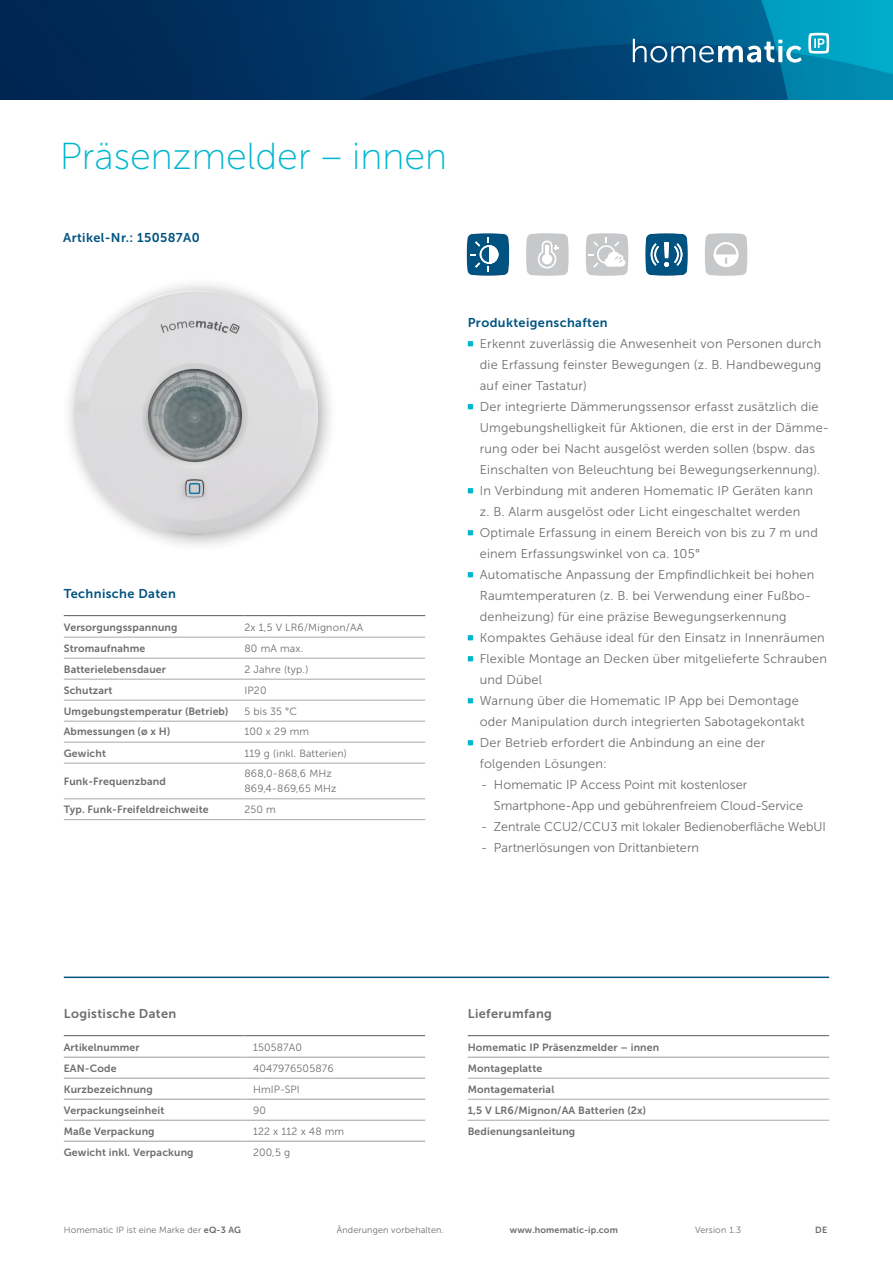
<style>
.page{position:relative;width:893px;height:1263px;background:#fff}
.page>*{position:absolute;margin:0;border:0;box-sizing:border-box;transform-origin:0 0}
.Headline{font:37.5px "Museo Sans 100";color:#00b7ce}
.Fließtext{font:12.75px/21px "Museo Sans 300";letter-spacing:.015em;color:#6c6d70}
.Zwischenüberschrift{font:12.75px "Museo Sans 700";letter-spacing:.03em;color:#005381}
.Subheadline{font:12.75px "Museo Sans 700";letter-spacing:.03em;color:#6c6d70}
.Subheadline-2{font:12.75px "Museo Sans 700";letter-spacing:.03em;color:#005381}
.Tabelle_bold_700{font:10.5px "Museo Sans 700";letter-spacing:.015em;color:#6c6d70}
.Tabelle_regular_300{font:10.5px "Museo Sans 300";letter-spacing:.015em;color:#6c6d70}
.Fußnote{font:9px "Museo Sans 300";letter-spacing:.015em;color:#6c6d70}
.Fußnote-2{font:9px "Museo Sans 700";letter-spacing:.015em;color:#6c6d70}
.s1{font-family:"Museo Sans 700"}
</style>
<div class="page">
<hr style="left:64px;top:976px;width:765px;height:2px;background:#005381">
<svg style="left:468px;top:341px;width:5px;height:5px"></svg>
<svg style="left:468px;top:404px;width:5px;height:5px"></svg>
<svg style="left:468px;top:488px;width:5px;height:5px"></svg>
<svg style="left:468px;top:530px;width:5px;height:5px"></svg>
<svg style="left:468px;top:572px;width:5px;height:5px"></svg>
<svg style="left:468px;top:635px;width:5px;height:5px"></svg>
<svg style="left:468px;top:656px;width:5px;height:5px"></svg>
<svg style="left:468px;top:698px;width:5px;height:5px"></svg>
<svg style="left:468px;top:740px;width:5px;height:5px"></svg>
<hr style="left:64px;top:615px;width:180px;height:1px;background:#6c6d70">
<hr style="left:244px;top:615px;width:181px;height:1px;background:#6c6d70">
<hr style="left:64px;top:637px;width:180px;height:1px;background:#a8a9ad">
<hr style="left:244px;top:637px;width:181px;height:1px;background:#a8a9ad">
<hr style="left:64px;top:658px;width:180px;height:1px;background:#a8a9ad">
<hr style="left:244px;top:658px;width:181px;height:1px;background:#a8a9ad">
<hr style="left:64px;top:679px;width:180px;height:1px;background:#a8a9ad">
<hr style="left:244px;top:679px;width:181px;height:1px;background:#a8a9ad">
<hr style="left:64px;top:700px;width:180px;height:1px;background:#a8a9ad">
<hr style="left:244px;top:700px;width:181px;height:1px;background:#a8a9ad">
<hr style="left:64px;top:721px;width:180px;height:1px;background:#a8a9ad">
<hr style="left:244px;top:721px;width:181px;height:1px;background:#a8a9ad">
<hr style="left:64px;top:742px;width:180px;height:1px;background:#a8a9ad">
<hr style="left:244px;top:742px;width:181px;height:1px;background:#a8a9ad">
<hr style="left:64px;top:763px;width:180px;height:1px;background:#a8a9ad">
<hr style="left:244px;top:763px;width:181px;height:1px;background:#a8a9ad">
<hr style="left:64px;top:798px;width:180px;height:1px;background:#a8a9ad">
<hr style="left:244px;top:798px;width:181px;height:1px;background:#a8a9ad">
<hr style="left:64px;top:819px;width:180px;height:1px;background:#a8a9ad">
<hr style="left:244px;top:819px;width:181px;height:1px;background:#a8a9ad">
<hr style="left:468px;top:1057px;width:361px;height:1px;background:#a8a9ad">
<hr style="left:468px;top:1078px;width:361px;height:1px;background:#a8a9ad">
<hr style="left:468px;top:1099px;width:361px;height:1px;background:#a8a9ad">
<hr style="left:468px;top:1120px;width:361px;height:1px;background:#a8a9ad">
<hr style="left:468px;top:1035px;width:361px;height:1px;background:#6c6d70">
<hr style="left:64px;top:1057px;width:180px;height:1px;background:#a8a9ad">
<hr style="left:244px;top:1057px;width:181px;height:1px;background:#a8a9ad">
<hr style="left:64px;top:1078px;width:180px;height:1px;background:#a8a9ad">
<hr style="left:244px;top:1078px;width:181px;height:1px;background:#a8a9ad">
<hr style="left:64px;top:1099px;width:180px;height:1px;background:#a8a9ad">
<hr style="left:244px;top:1099px;width:181px;height:1px;background:#a8a9ad">
<hr style="left:64px;top:1120px;width:180px;height:1px;background:#a8a9ad">
<hr style="left:244px;top:1120px;width:181px;height:1px;background:#a8a9ad">
<hr style="left:64px;top:1141px;width:180px;height:1px;background:#a8a9ad">
<hr style="left:244px;top:1141px;width:181px;height:1px;background:#a8a9ad">
<hr style="left:64px;top:1035px;width:180px;height:1px;background:#6c6d70">
<hr style="left:244px;top:1035px;width:181px;height:1px;background:#6c6d70">
<div style="left:62px;top:276px;width:276px;height:277px;background:#231f20;opacity:.39"></div>
<img style="left:74px;top:290px;width:243px;height:244px">
<svg style="left:586px;top:233px;width:42px;height:43px"></svg>
<svg style="left:467px;top:233px;width:42px;height:43px"></svg>
<svg style="left:705px;top:233px;width:42px;height:43px"></svg>
<svg style="left:645px;top:233px;width:43px;height:43px"></svg>
<svg style="left:526px;top:233px;width:43px;height:43px"></svg>
<hr style="left:545px;top:246px;width:4px;height:10px;background:#fff">
<img style="left:0;top:0;width:893px;height:99px">
<svg style="left:633px;top:39px;width:169px;height:24px"></svg>
<svg style="left:808px;top:33px;width:21px;height:21px"></svg>
<p class="Headline" style="left:60px;top:136px;width:389px">Präsenzmelder – innen</p>
<p class="Subheadline-2" style="left:63px;top:231px;width:138px">Artikel-Nr.: 150587A0</p>
<p class="Zwischenüberschrift" style="left:64px;top:587px;width:114px">Technische Daten</p>
<p class="Tabelle_bold_700" style="left:64px;top:621px;width:115px">Versorgungsspannung</p>
<p class="Tabelle_regular_300" style="left:244px;top:621px;width:120px">2x 1,5 V LR6/Mignon/AA</p>
<p class="Tabelle_bold_700" style="left:64px;top:642px;width:83px">Stromaufnahme</p>
<p class="Tabelle_regular_300" style="left:244px;top:642px;width:60px">80 mA max.</p>
<p class="Tabelle_bold_700" style="left:64px;top:663px;width:104px">Batterielebensdauer</p>
<p class="Tabelle_regular_300" style="left:244px;top:663px;width:65px">2 Jahre (typ.)</p>
<p class="Tabelle_bold_700" style="left:64px;top:684px;width:50px">Schutzart</p>
<p class="Tabelle_regular_300" style="left:244px;top:684px;width:24px">IP20</p>
<p class="Tabelle_bold_700" style="left:64px;top:705px;width:166px">Umgebungstemperatur (Betrieb)</p>
<p class="Tabelle_regular_300" style="left:244px;top:705px;width:54px">5 bis 35 °C</p>
<p class="Tabelle_bold_700" style="left:64px;top:726px;width:108px">Abmessungen (ø x H)</p>
<p class="Tabelle_regular_300" style="left:244px;top:726px;width:66px">100 x 29 mm</p>
<p class="Tabelle_bold_700" style="left:64px;top:747px;width:44px">Gewicht</p>
<p class="Tabelle_regular_300" style="left:244px;top:747px;width:104px">119 g (inkl. Batterien)</p>
<p class="Tabelle_bold_700" style="left:64px;top:775px;width:104px">Funk-Frequenzband</p>
<p class="Tabelle_regular_300" style="left:244px;top:768px;width:89px">868,0-868,6 MHz</p>
<p class="Tabelle_regular_300" style="left:244px;top:783px;width:94px">869,4-869,65 MHz</p>
<p class="Tabelle_bold_700" style="left:64px;top:804px;width:146px">Typ. Funk-Freifeldreichweite</p>
<p class="Tabelle_regular_300" style="left:244px;top:804px;width:33px">250 m</p>
<p class="Subheadline" style="left:64px;top:1007px;width:114px">Logistische Daten</p>
<p class="Tabelle_bold_700" style="left:64px;top:1041px;width:77px">Artikelnummer</p>
<p class="Tabelle_regular_300" style="left:253px;top:1041px;width:51px">150587A0</p>
<p class="Tabelle_bold_700" style="left:64px;top:1062px;width:54px">EAN-Code</p>
<p class="Tabelle_regular_300" style="left:253px;top:1062px;width:82px">4047976505876</p>
<p class="Tabelle_bold_700" style="left:64px;top:1083px;width:91px">Kurzbezeichnung</p>
<p class="Tabelle_regular_300" style="left:253px;top:1083px;width:48px">HmIP-SPI</p>
<p class="Tabelle_bold_700" style="left:64px;top:1104px;width:102px">Verpackungseinheit</p>
<p class="Tabelle_regular_300" style="left:253px;top:1104px;width:14px">90</p>
<p class="Tabelle_bold_700" style="left:64px;top:1125px;width:92px">Maße Verpackung</p>
<p class="Tabelle_regular_300" style="left:253px;top:1125px;width:93px">122 x 112 x 48 mm</p>
<p class="Tabelle_bold_700" style="left:64px;top:1146px;width:131px">Gewicht inkl. Verpackung</p>
<p class="Tabelle_regular_300" style="left:253px;top:1146px;width:39px">200,5 g</p>
<p class="Zwischenüberschrift" style="left:468px;top:315px;width:141px">Produkteigenschaften</p>
<p class="Fließtext" style="left:480px;top:333px;width:343px;text-align:justify">Erkennt zuverlässig die Anwesenheit von Personen durch die Erfassung feinster Bewegungen (z. B. Handbewegung auf einer Tastatur)</p>
<p class="Fließtext" style="left:480px;top:396px;width:351px">Der integrierte Dämmerungssensor erfasst zusätzlich die Umgebungshelligkeit für Aktionen, die erst in der Dämme&shy;rung oder bei Nacht ausgelöst werden sollen (bspw. das Einschalten von Beleuchtung bei Bewegungserkennung).</p>
<p class="Fließtext" style="left:480px;top:480px;width:335px">In Verbindung mit anderen Homematic IP Geräten kann z. B. Alarm ausgelöst oder Licht eingeschaltet werden</p>
<p class="Fließtext" style="left:480px;top:522px;width:340px">Optimale Erfassung in einem Bereich von bis zu 7 m und einem Erfassungswinkel von ca. 105°</p>
<p class="Fließtext" style="left:480px;top:564px;width:336px">Automatische Anpassung der Empfindlichkeit bei hohen<br>Raumtemperaturen (z. B. bei Verwendung einer Fußbo&shy;denheizung) für eine präzise Bewegungserkennung</p>
<p class="Fließtext" style="left:480px;top:627px;width:346px">Kompaktes Gehäuse ideal für den Einsatz in Innenräumen</p>
<p class="Fließtext" style="left:480px;top:648px;width:349px">Flexible Montage an Decken über mitgelieferte Schrauben und Dübel</p>
<p class="Fließtext" style="left:480px;top:690px;width:326px">Warnung über die Homematic IP App bei Demontage oder Manipulation durch integrierten Sabotagekontakt</p>
<p class="Fließtext" style="left:480px;top:732px;width:287px">Der Betrieb erfordert die Anbindung an eine der folgenden Lösungen:</p>
<p class="Fließtext" style="left:494px;top:774px;width:311px;text-indent:-13px">- Homematic IP Access Point mit kostenloser<br>Smartphone-App und gebührenfreiem Cloud-Service</p>
<p class="Fließtext" style="left:481px;top:816px;width:346px">- Zentrale CCU2/CCU3 mit lokaler Bedienoberfläche WebUI</p>
<p class="Fließtext" style="left:481px;top:837px;width:219px">- Partnerlösungen von Drittanbietern</p>
<p class="Subheadline" style="left:468px;top:1007px;width:86px">Lieferumfang</p>
<p class="Tabelle_bold_700" style="left:468px;top:1041px;width:193px">Homematic IP Präsenzmelder – innen</p>
<p class="Tabelle_bold_700" style="left:468px;top:1062px;width:76px">Montageplatte</p>
<p class="Tabelle_bold_700" style="left:468px;top:1083px;width:88px">Montagematerial</p>
<p class="Tabelle_bold_700" style="left:468px;top:1104px;width:180px">1,5 V LR6/Mignon/AA Batterien (2x)</p>
<p class="Tabelle_bold_700" style="left:468px;top:1125px;width:109px">Bedienungsanleitung</p>
<p class="Fußnote" style="left:64px;top:1225px;width:179px">Homematic IP ist eine Marke der <span class="s1">eQ-3 AG</span></p>
<p class="Fußnote" style="left:337px;top:1225px;width:109px">Änderungen vorbehalten.</p>
<p class="Fußnote-2" style="left:510px;top:1225px;width:109px">www.homematic-ip.com</p>
<p class="Fußnote" style="left:695px;top:1225px;width:48px">Version 1.3</p>
<p class="Fußnote-2" style="left:815px;top:1225px;width:13px">DE</p>
</div>
